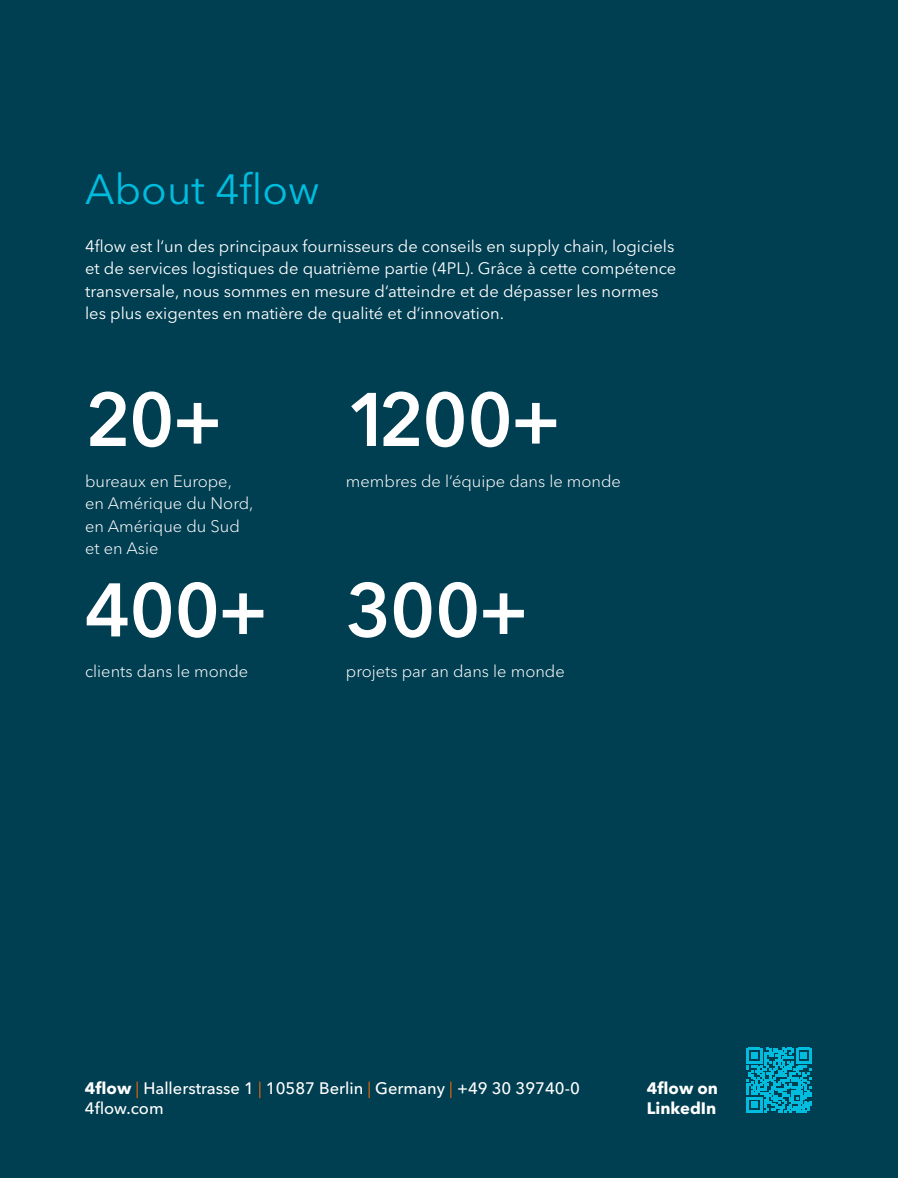
<style>
.page{position:relative;width:898px;height:1178px;background:#fff}
.page>*{position:absolute;margin:0;border:0;box-sizing:border-box;transform-origin:0 0}
.t1{font:600 75px "Avenir Next LT Pro";letter-spacing:-.025em;color:#fff}
.t2{font:42px "Avenir Next LT Pro";color:#00bddf}
.t3{font:16.5px/22.5px "Avenir Next LT Pro";color:#fff}
.t4{font:300 16.5px/22.5px "Avenir Next LT Pro";color:#fff}
.t5{font:500 16.5px/19.8px "Avenir Next LT Pro";color:#fff}
.t6{font:700 16.5px/19.8px "Avenir Next LT Pro";color:#fff}
.s1{font-weight:700}
.s2{font-weight:400;color:#ff6b00}
</style>
<div class="page">
<div style="left:0;top:0;width:897px;height:1178px;background:#003e51"></div>
<svg style="left:746px;top:1048px;width:65px;height:65px"></svg>
<h2 class="t2" style="left:85px;top:164px;width:236px">About 4flow</h2>
<p class="t3" style="left:85px;top:235px;width:592px">4flow est l‘un des principaux fournisseurs de conseils en supply chain, logiciels et de services logistiques de quatrième partie (4PL). Grâce à cette compétence transversale, nous sommes en mesure d‘atteindre et de dépasser les normes les plus exigentes en matière de qualité et d‘innovation.</p>
<h1 class="t1" style="left:85px;top:374px;width:139px">20+</h1>
<p class="t4" style="left:85px;top:470px;width:170px">bureaux en Europe, en Amérique du Nord, en Amérique du Sud et en Asie</p>
<h1 class="t1" style="left:85px;top:565px;width:184px">400+</h1>
<p class="t4" style="left:85px;top:660px;width:165px">clients dans le monde</p>
<h1 class="t1" style="left:346px;top:374px;width:216px">1200+</h1>
<p class="t4" style="left:346px;top:470px;width:276px">membres de l‘équipe dans le monde</p>
<h1 class="t1" style="left:346px;top:565px;width:184px">300+</h1>
<p class="t4" style="left:346px;top:660px;width:220px">projets par an dans le monde</p>
<p class="t5" style="left:85px;top:1079px;width:496px"><span class="s1">4flow</span> <span class="s2">|</span> Hallerstrasse 1 <span class="s2">|</span> 10587 Berlin <span class="s2">|</span> Germany <span class="s2">|</span> +49 30 39740-0<br>4flow.com</p>
<p class="t6" style="left:646px;top:1078px;width:73px">4flow on<br>LinkedIn</p>
</div>
